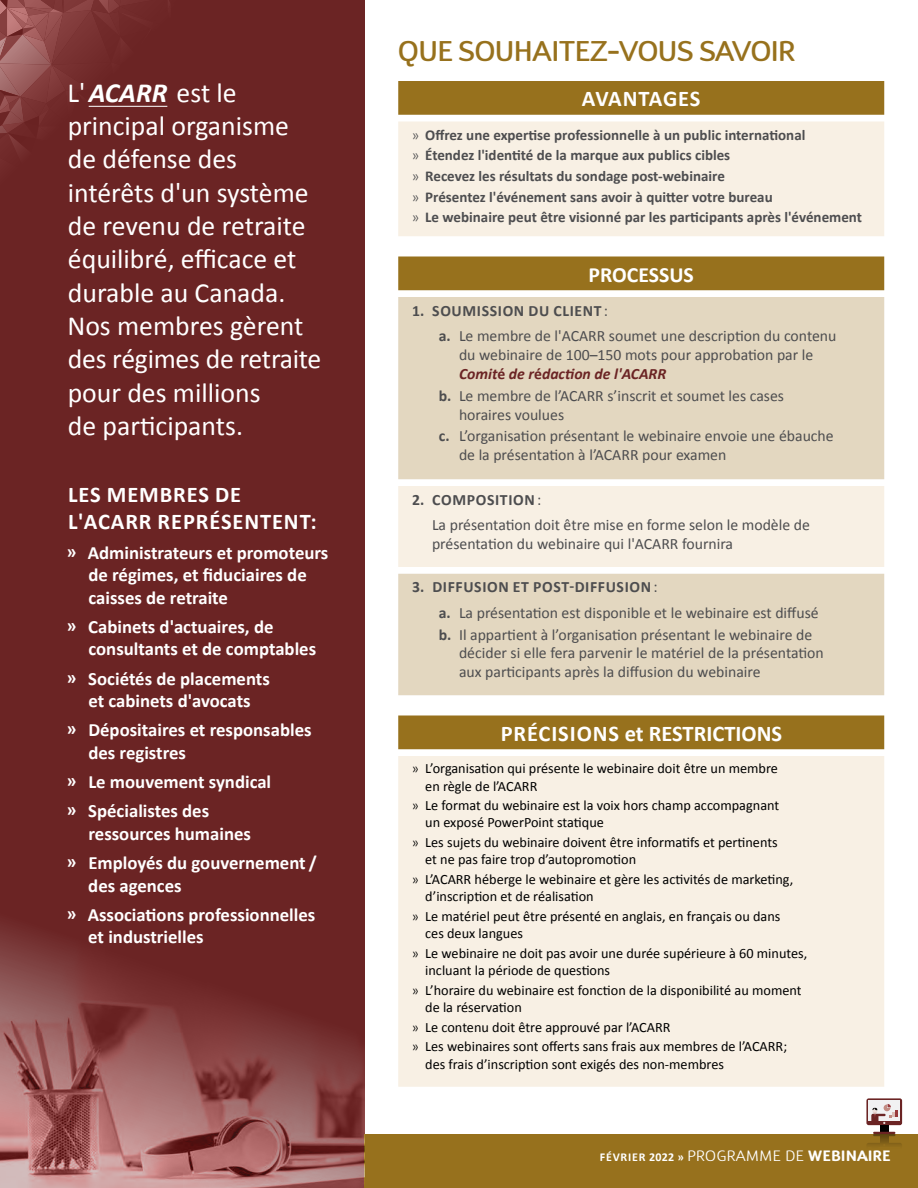
<style>
.page{position:relative;width:918px;height:1188px;background:#fff}
.page>*{position:absolute;margin:0;border:0;box-sizing:border-box;transform-origin:0 0}
.t1{font:500 28.5px "D Sari";color:#97711d}
.t2{font:27.75px/33.3px "Calibri";color:#fff}
.t3{font:700 22.5px/27px "Calibri";letter-spacing:.04em;color:#fff}
.t4{font:700 22.5px "Calibri";color:#fff}
.t5{font:700 21.75px "Calibri";color:#fff}
.t6{font:700 18.75px/22.5px "Calibri";color:#fff}
.t7{font:15.75px/18.9px "Calibri";color:#4d4d4f}
.t8{font:700 15px/20.7px "Calibri";color:#4d4d4f}
.t9{font:14.25px/17.1px "Calibri";color:#000}
.t10{font:700 12px "Calibri";letter-spacing:.065em;color:#fff}
.s1{font-weight:700;font-style:italic}
.s2{font-weight:300}
.s3{font-weight:700}
.s4{font-weight:700;font-style:italic;color:#6b2424}
.s5{font-weight:700;color:#6b2424}
.s6{font-family:"D Sari";font-weight:300;font-size:15px}
.s7{font-family:"D Sari";font-size:15px}
</style>
<div class="page">
<div style="left:0;top:0;width:364px;height:1188px;background:#6b2424"></div>
<div style="left:364px;top:1134px;width:554px;height:54px;background:#97711d"></div>
<svg style="left:0;top:0;width:170px;height:153px"></svg>
<svg style="left:398px;top:81px;width:486px;height:41px;fill:#97711d"></svg>
<svg style="left:398px;top:122px;width:486px;height:965px;background:#ede2ce"></svg>
<svg style="left:398px;top:297px;width:486px;height:398px;background:#e8ddc9"></svg>
<svg style="left:866px;top:1098px;width:36px;height:27px"></svg>
<div style="left:869px;top:1101px;width:31px;height:20px;background:#f1f1f2"></div>
<div style="left:880px;top:1125px;width:9px;height:7px;background:#000"></div>
<hr style="left:873px;top:1132px;width:22px;height:2px;background:#6b2424">
<svg style="left:871px;top:1104px;width:26px;height:20px"></svg>
<div style="left:880px;top:1136px;width:9px;height:7px;background:#715515"></div>
<hr style="left:873px;top:1134px;width:22px;height:2px;background:#4d4d4f">
<svg style="left:871px;top:1144px;width:26px;height:1px"></svg>
<img style="left:0;top:926px;width:364px;height:262px">
<hr style="left:89px;top:106px;width:78px;height:1px;background:#fff">
<h2 class="t2" style="left:67px;top:76px;width:256px">L' <span class="s1">ACARR</span> est le principal organisme de défense des intérêts d'un système de revenu de retraite équilibré, efficace et durable au Canada.<br>Nos membres gèrent des régimes de retraite pour des millions<br>de participants.</h2>
<h3 class="t3" style="left:68px;top:481px;width:250px">LES MEMBRES DE<br>L'ACARR REPRÉSENTENT:</h3>
<h3 class="t6" style="left:88px;top:541px;width:241px;text-indent:-22px">ͫ Administrateurs et promoteurs de régimes, et fiduciaires de caisses de retraite</h3>
<h3 class="t6" style="left:88px;top:615px;width:229px;text-indent:-22px">ͫ Cabinets d'actuaires, de consultants et de comptables</h3>
<h3 class="t6" style="left:67px;top:667px;width:205px;text-align:center">ͫ Sociétés de placements et cabinets d'avocats</h3>
<h3 class="t6" style="left:88px;top:719px;width:225px;text-indent:-22px">ͫ Dépositaires et responsables des registres</h3>
<h3 class="t6" style="left:67px;top:767px;width:206px;line-height:29.2px">ͫ Le mouvement syndical ͫ Spécialistes des</h3>
<h3 class="t6" style="left:67px;top:819px;width:252px;line-height:29.2px;text-indent:22px">ressources humaines<br>ͫ Employés du gouvernement /</h3>
<h3 class="t6" style="left:67px;top:871px;width:250px;line-height:29.2px;text-indent:22px">des agences<br>ͫ Associations professionnelles</h3>
<h3 class="t6" style="left:88px;top:926px;width:117px">et industrielles</h3>
<h1 class="t1" style="left:398px;top:33px;width:399px">QUE SOUHAITEZ-VOUS SAVOIR</h1>
<h3 class="t3" style="left:582px;top:85px;width:120px">AVANTAGES</h3>
<p class="t8" style="left:412px;top:124px;width:452px"><span class="s2">»</span> Offrez une expertise professionnelle à un public international<br><span class="s2">»</span> Étendez l'identité de la marque aux publics cibles<br><span class="s2">»</span> Recevez les résultats du sondage post-webinaire<br><span class="s2">»</span> Présentez l'événement sans avoir à quitter votre bureau<br><span class="s2">»</span> Le webinaire peut être visionné par les participants après l'événement</p>
<h3 class="t5" style="left:589px;top:260px;width:107px">PROCESSUS</h3>
<p class="t7" style="left:439px;top:298px;width:399px;line-height:25.7px;text-indent:-27px"><span class="s3">1. SOUMISSION DU CLIENT</span> :<br><span class="s3">a.</span> Le membre de l'ACARR soumet une description du contenu</p>
<p class="t7" style="left:459px;top:345px;width:356px">du webinaire de 100–150 mots pour approbation par le<br><span class="s4">Comit</span><span class="s5">é</span> <span class="s4">de r</span><span class="s5">é</span><span class="s4">daction de l'ACARR</span></p>
<p class="t7" style="left:459px;top:386px;width:327px;text-indent:-20px"><span class="s3">b.</span> Le membre de l’ACARR s’inscrit et soumet les cases horaires voulues</p>
<p class="t7" style="left:459px;top:426px;width:376px;text-indent:-20px"><span class="s3">c.</span> L’organisation présentant le webinaire envoie une ébauche de la présentation à l’ACARR pour examen</p>
<p class="t7" style="left:432px;top:487px;width:379px;line-height:25.7px;text-indent:-20px"><span class="s3">2. COMPOSITION</span> :<br>La présentation doit être mise en forme selon le modèle de</p>
<p class="t7" style="left:432px;top:534px;width:303px">présentation du webinaire qui l'ACARR fournira</p>
<p class="t7" style="left:439px;top:574px;width:381px;line-height:25.7px;text-indent:-27px"><span class="s3">3. DIFFUSION ET POST-DIFFUSION</span> :<br><span class="s3">a.</span> La présentation est disponible et le webinaire est diffusé</p>
<p class="t7" style="left:459px;top:625px;width:366px;text-indent:-20px"><span class="s3">b.</span> Il appartient à l’organisation présentant le webinaire de décider si elle fera parvenir le matériel de la présentation aux participants après la diffusion du webinaire</p>
<h3 class="t4" style="left:501px;top:719px;width:283px">PRÉCISIONS et RESTRICTIONS</h3>
<p class="t9" style="left:425px;top:760px;width:354px;text-indent:-13px"><span class="s2">»</span> L’organisation qui présente le webinaire doit être un membre en règle de l’ACARR</p>
<p class="t9" style="left:425px;top:797px;width:356px;text-indent:-13px"><span class="s2">»</span> Le format du webinaire est la voix hors champ accompagnant un exposé PowerPoint statique</p>
<p class="t9" style="left:425px;top:834px;width:354px;text-indent:-13px"><span class="s2">»</span> Les sujets du webinaire doivent être informatifs et pertinents et ne pas faire trop d’autopromotion</p>
<p class="t9" style="left:425px;top:871px;width:370px;text-indent:-13px"><span class="s2">»</span> L’ACARR héberge le webinaire et gère les activités de marketing, d’inscription et de réalisation</p>
<p class="t9" style="left:425px;top:908px;width:357px;text-indent:-13px"><span class="s2">»</span> Le matériel peut être présenté en anglais, en français ou dans ces deux langues</p>
<p class="t9" style="left:425px;top:945px;width:384px;text-indent:-13px"><span class="s2">»</span> Le webinaire ne doit pas avoir une durée supérieure à 60 minutes, incluant la période de questions</p>
<p class="t9" style="left:425px;top:982px;width:378px;text-indent:-13px"><span class="s2">»</span> L’horaire du webinaire est fonction de la disponibilité au moment de la réservation</p>
<p class="t9" style="left:412px;top:1017px;width:377px;line-height:19.8px"><span class="s2">»</span> Le contenu doit être approuvé par l’ACARR<br><span class="s2">»</span> Les webinaires sont offerts sans frais aux membres de l’ACARR;</p>
<p class="t9" style="left:425px;top:1055px;width:300px">des frais d’inscription sont exigés des non-membres</p>
<p class="t10" style="left:600px;top:1149px;width:292px">FÉVRIER 2022 » <span class="s6">PROGRAMME DE</span> <span class="s7">WEBINAIRE</span></p>
</div>
